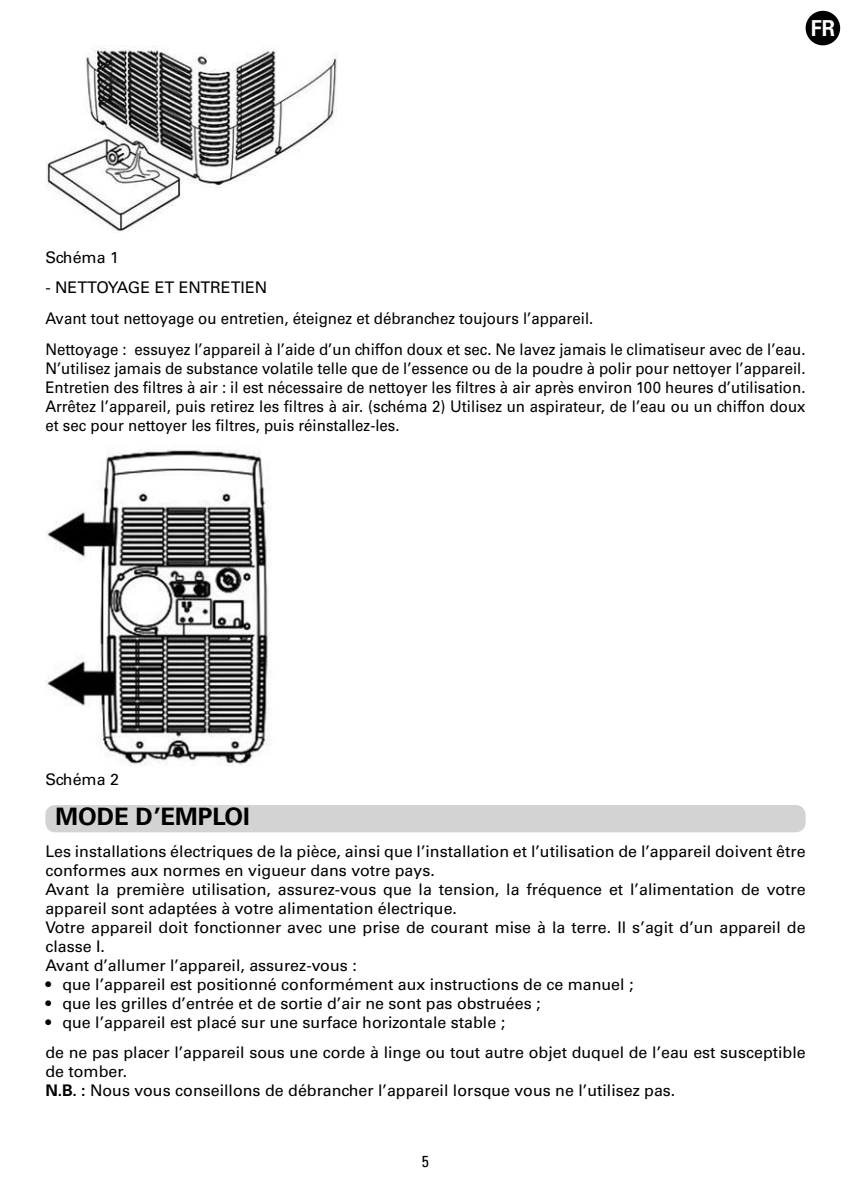
<style>
.page{position:relative;width:851px;height:1191px;background:#fff}
.page>*{position:absolute;margin:0;border:0;box-sizing:border-box;transform-origin:0 0}
.t1{font:700 24px "Univers";color:#000}
.t2{font:700 22px "Univers";color:#fff;scale:.9 1}
.t3{font:16px/19px "Univers";color:#000}
.t4{font:16px/19.2px "Univers";color:#000;text-align:justify;scale:.94 1}
.t5{font:condensed 16px "Univers";color:#000}
.s1{font-weight:700}
</style>
<div class="page">
<div style="left:805px;top:11px;width:35px;height:34px;background:#000;border-radius:50%"></div>
<img style="left:45px;top:45px;width:293px;height:187px">
<img style="left:45px;top:449px;width:224px;height:316px">
<div style="left:45px;top:805px;width:760px;height:27px;background:#d3d3d4;border-radius:10px"></div>
<h2 class="t2" style="left:810px;top:15px;width:28px">FR</h2>
<p class="t3" style="left:45px;top:248px;width:75px">Schéma 1</p>
<p class="t3" style="left:45px;top:272px;width:761px;line-height:30.6px">- NETTOYAGE ET ENTRETIEN<br>Avant tout nettoyage ou entretien, éteignez et débranchez toujours l’appareil.<br>Nettoyage : essuyez l’appareil à l’aide d’un chiffon doux et sec. Ne lavez jamais le climatiseur avec de l’eau.</p>
<p class="t4" style="left:45px;top:358px;width:810px">N’utilisez jamais de substance volatile telle que de l’essence ou de la poudre à polir pour nettoyer l’appareil.<br>Entretien des filtres à air : il est nécessaire de nettoyer les filtres à air après environ 100 heures d’utilisation.<br>Arrêtez l’appareil, puis retirez les filtres à air. (schéma 2) Utilisez un aspirateur, de l’eau ou un chiffon doux et sec pour nettoyer les filtres, puis réinstallez-les.</p>
<p class="t3" style="left:45px;top:769px;width:75px">Schéma 2</p>
<h1 class="t1" style="left:55px;top:803px;width:196px">MODE D’EMPLOI</h1>
<p class="t3" style="left:45px;top:842px;width:761px">Les installations électriques de la pièce, ainsi que l’installation et l’utilisation de l’appareil doivent être conformes aux normes en vigueur dans votre pays.<br>Avant la première utilisation, assurez-vous que la tension, la fréquence et l’alimentation de votre appareil sont adaptées à votre alimentation électrique.<br>Votre appareil doit fonctionner avec une prise de courant mise à la terre. Il s’agit d’un appareil de classe I.<br>Avant d’allumer l’appareil, assurez-vous :</p>
<p class="t3" style="left:45px;top:975px;width:589px">• que l’appareil est positionné conformément aux instructions de ce manuel ;</p>
<p class="t3" style="left:45px;top:994px;width:496px">• que les grilles d’entrée et de sortie d’air ne sont pas obstruées ;</p>
<p class="t3" style="left:45px;top:1007px;width:761px;line-height:30.4px">• que l’appareil est placé sur une surface horizontale stable ;<br>de ne pas placer l’appareil sous une corde à linge ou tout autre objet duquel de l’eau est susceptible</p>
<p class="t3" style="left:45px;top:1062px;width:631px">de tomber.<br><span class="s1">N.B. :</span> Nous vous conseillons de débrancher l’appareil lorsque vous ne l’utilisez pas.</p>
<p class="t5" style="left:422px;top:1151px;width:9px">5</p>
</div>
